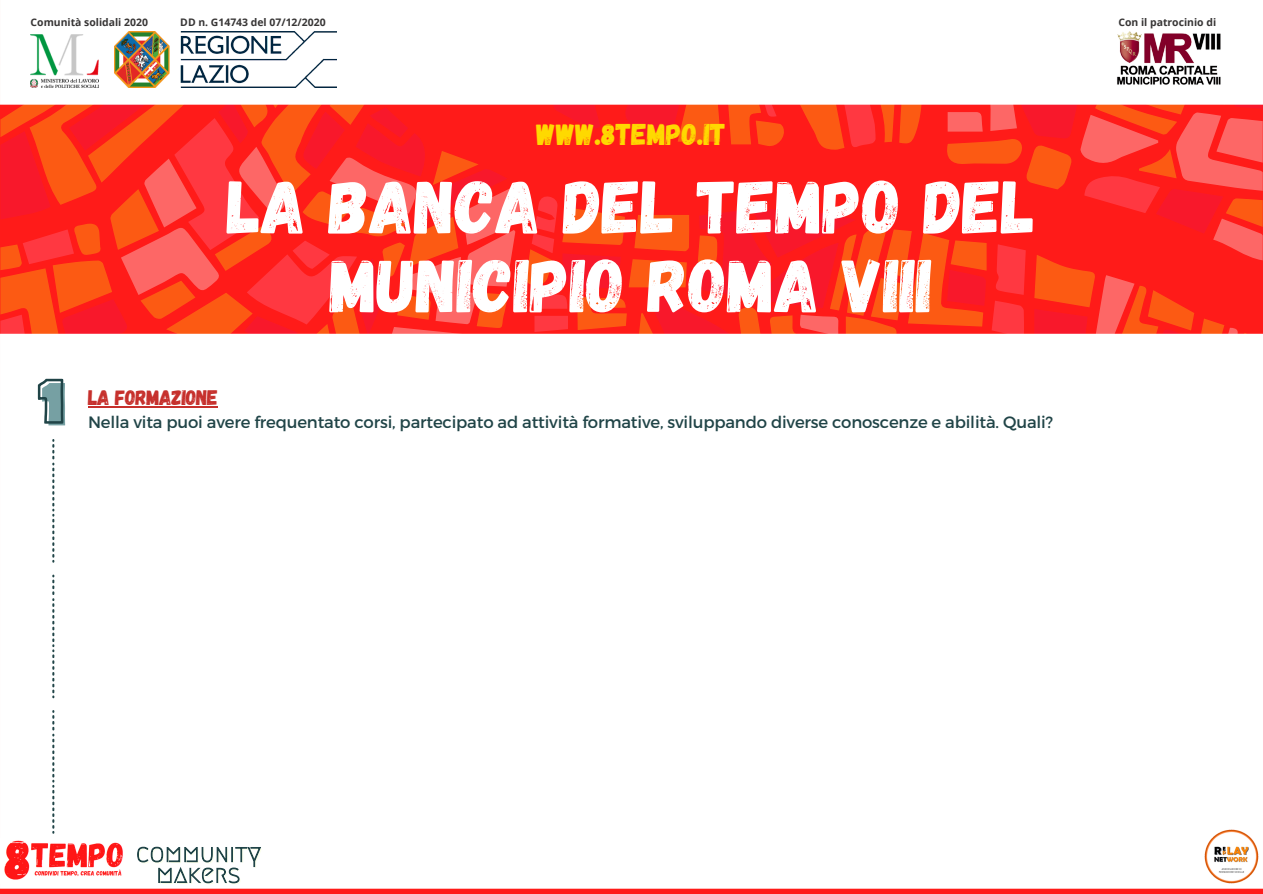
<style>
.page{position:relative;width:1263px;height:894px;background:#fff}
.page>*{position:absolute;margin:0;border:0;box-sizing:border-box;transform-origin:0 0}
.t1{font:75px/78.8px "Gagalin";color:#fff;text-align:center}
.t2{font:67.35px "Cubao Free Regular";color:#76a0a3}
.t3{font:30px "Gagalin";color:#ffd900}
.t4{font:21px "Gagalin";letter-spacing:-.02em;color:#c6302c}
.t5{font:16.5px "Montserrat";letter-spacing:-.01em;color:#204447}
.t6{font:700 10.35px "Open Sans";color:#373535}
</style>
<div class="page">
<svg style="left:0;top:105px;width:1263px;height:228px;fill:#ff1b19"></svg>
<img style="left:31px;top:34px;width:68px;height:54px">
<img style="left:114px;top:31px;width:223px;height:56px">
<img style="left:1116px;top:31px;width:105px;height:54px">
<svg style="left:52px;top:439px;width:2px;height:123px"></svg>
<svg style="left:37px;top:378px;width:27px;height:46px"></svg>
<hr style="left:88px;top:406px;width:130px;height:1px;background:#c6302c">
<svg style="left:52px;top:574px;width:2px;height:124px"></svg>
<svg style="left:52px;top:710px;width:2px;height:123px"></svg>
<img style="left:4px;top:840px;width:119px;height:40px">
<svg style="left:137px;top:846px;width:124px;height:37px"></svg>
<img style="left:1204px;top:829px;width:55px;height:55px">
<p class="t6" style="left:31px;top:15px;width:119px">Comunità solidali 2020</p>
<p class="t6" style="left:180px;top:15px;width:147px">DD n. G14743 del 07/12/2020</p>
<p class="t6" style="left:1118px;top:15px;width:99px">Con il patrocinio di</p>
<h3 class="t3" style="left:536px;top:115px;width:191px">WWW.8TEMPO.IT</h3>
<h1 class="t1" style="left:227px;top:164px;width:809px">LA BANCA DEL TEMPO DEL<br>MUNICIPIO ROMA VIII</h1>
<h2 class="t2" style="left:41px;top:371px;width:28px">1</h2>
<p class="t4" style="left:88px;top:384px;width:132px">LA FORMAZIONE</p>
<p class="t5" style="left:88px;top:411px;width:967px">Nella vita puoi avere frequentato corsi, partecipato ad attività formative, sviluppando diverse conoscenze e abilità. Quali?</p>
</div>
